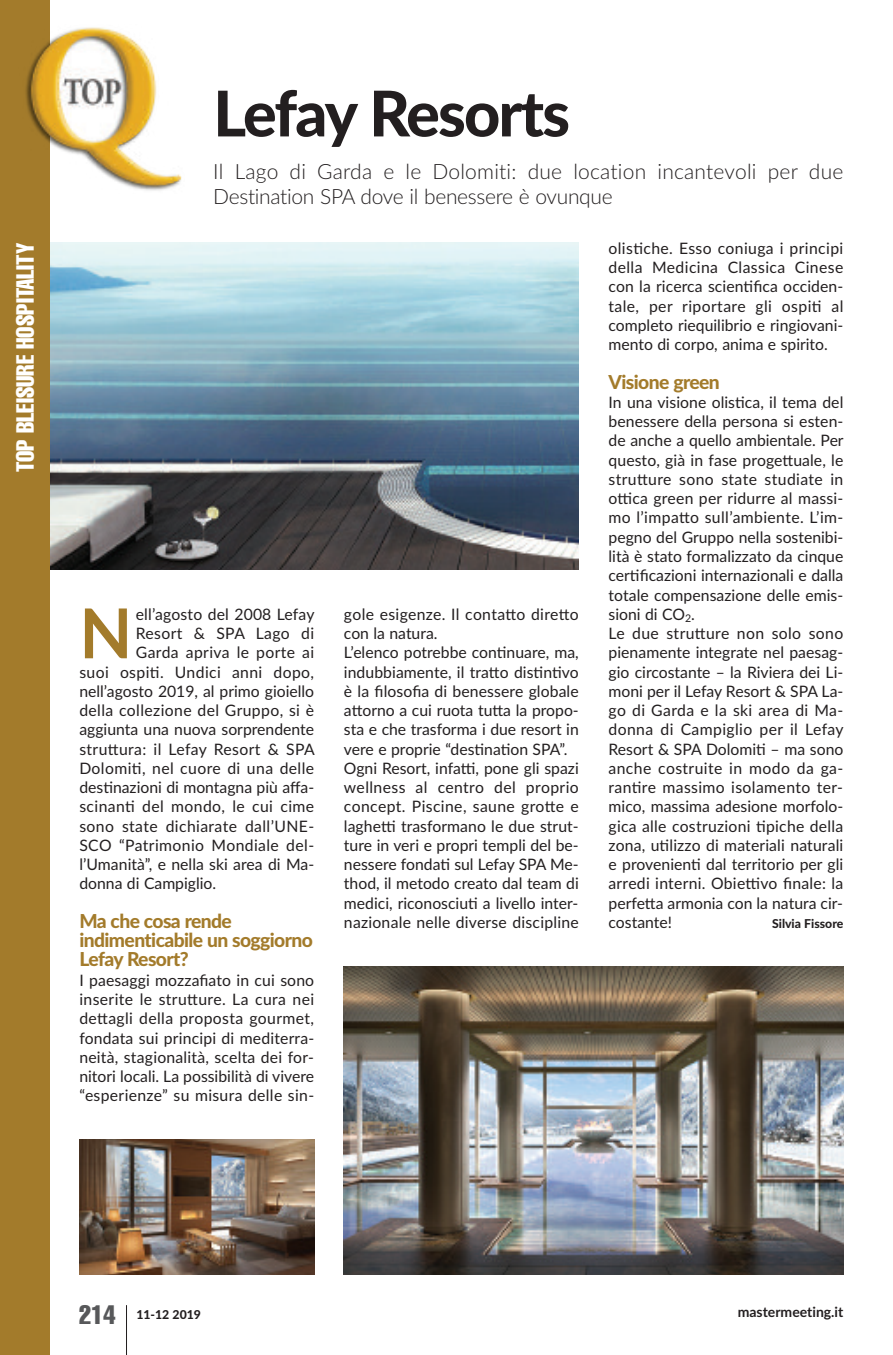
<style>
.page{position:relative;width:893px;height:1355px;background:#fff}
.page>*{position:absolute;margin:0;border:0;box-sizing:border-box;transform-origin:0 0}
.t1{font:700 68.77px "Lato";color:#a37b2b}
.t2{font:800 63px "Lato";letter-spacing:-.03em;color:#231f20}
.t3{font:extra-condensed 26.25px "Helvetica";color:#57585a}
.t4{font:extra-condensed 24.5px "Helvetica";color:#fff}
.t5{font:300 21px/24.5px "Lato";letter-spacing:.005em;color:#231f20}
.t6{font:800 19.25px/19.2px "Lato";letter-spacing:-.03em;color:#a37b2b}
.t7{font:15.75px/19.2px "Lato";letter-spacing:.005em;color:#231f20}
.t8{font:15.75px "Lato";letter-spacing:.025em;color:#231f20}
.t9{font:700 14px "Lato";color:#231f20}
.t10{font:800 12.25px "Lato";color:#231f20}
</style>
<div class="page">
<img style="left:50px;top:242px;width:529px;height:327px">
<hr style="left:126px;top:1305px;width:1px;height:49px;background:#231f20">
<div style="left:0;top:0;width:50px;height:1354px;background:#a37b2b"></div>
<img style="left:25px;top:27px;width:157px;height:164px">
<img style="left:344px;top:966px;width:499px;height:308px">
<img style="left:79px;top:1139px;width:235px;height:135px">
<h2 class="t2" style="left:213px;top:78px;width:358px">Lefay Resorts</h2>
<h3 class="t5" style="left:213px;top:160px;width:632px">Il Lago di Garda e le Dolomiti: due location incantevoli per due<br>Destination SPA dove il benessere è ovunque</h3>
<h3 class="t4" style="left:16px;top:472px;width:231px;rotate:-90deg">TOP BLEISURE HOSPITALITY</h3>
<p class="t7" style="left:609px;top:239px;width:236px;text-align:justify">olistiche. Esso coniuga i principi della Medicina Classica Cinese con la ricerca scientifica occiden&shy;tale, per riportare gli ospiti al completo riequilibrio e ringiovani&shy;mento di corpo, anima e spirito.</p>
<p class="t6" style="left:609px;top:372px;width:113px">Visione green</p>
<p class="t7" style="left:609px;top:393px;width:237px">In una visione olistica, il tema del benessere della persona si esten&shy;de anche a quello ambientale. Per questo, già in fase progettuale, le strutture sono state studiate in ottica green per ridurre al massi&shy;mo l’impatto sull’ambiente. L’im&shy;pegno del Gruppo nella sostenibi&shy;lità è stato formalizzato da cinque certificazioni internazionali e dalla totale compensazione delle emis&shy;sioni di CO<sub>2</sub>.<br>Le due strutture non solo sono pienamente integrate nel paesag&shy;gio circostante – la Riviera dei Li&shy;moni per il Lefay Resort &amp; SPA La&shy;go di Garda e la ski area di Ma&shy;donna di Campiglio per il Lefay<br>Resort &amp; SPA Dolomiti – ma sono anche costruite in modo da ga&shy;rantire massimo isolamento ter&shy;mico, massima adesione morfolo&shy;gica alle costruzioni tipiche della zona, utilizzo di materiali naturali e provenienti dal territorio per gli arredi interni. Obiettivo finale: la perfetta armonia con la natura cir&shy;costante!</p>
<h1 class="t1" style="left:79px;top:594px;width:55px">N</h1>
<p class="t7" style="left:136px;top:604px;width:180px">ell’agosto del 2008 Lefay</p>
<p class="t7" style="left:344px;top:604px;width:236px">gole esigenze. Il contatto diretto con la natura.<br>L’elenco potrebbe continuare, ma, indubbiamente, il tratto distintivo è la filosofia di benessere globale attorno a cui ruota tutta la propo&shy;sta e che trasforma i due resort in vere e proprie “destination SPA”.<br>Ogni Resort, infatti, pone gli spazi wellness al centro del proprio concept. Piscine, saune grotte e laghetti trasformano le due strut&shy;ture in veri e propri templi del be&shy;nessere fondati sul Lefay SPA Me&shy;thod, il metodo creato dal team di medici, riconosciuti a livello inter&shy;nazionale nelle diverse discipline</p>
<p class="t8" style="left:136px;top:624px;width:180px">Resort &amp; SPA Lago di</p>
<p class="t8" style="left:136px;top:643px;width:180px">Garda apriva le porte ai</p>
<p class="t8" style="left:79px;top:663px;width:236px">suoi ospiti. Undici anni dopo,</p>
<p class="t7" style="left:79px;top:681px;width:236px">nell’agosto 2019, al primo gioiello</p>
<p class="t8" style="left:79px;top:701px;width:236px">della collezione del Gruppo, si è</p>
<p class="t7" style="left:79px;top:720px;width:236px">aggiunta una nuova sorprendente</p>
<p class="t8" style="left:79px;top:740px;width:237px">struttura: il Lefay Resort &amp; SPA</p>
<p class="t8" style="left:79px;top:759px;width:236px">Dolomiti, nel cuore di una delle</p>
<p class="t7" style="left:79px;top:778px;width:236px">destinazioni di montagna più affa-</p>
<p class="t8" style="left:79px;top:797px;width:236px">scinanti del mondo, le cui cime</p>
<p class="t8" style="left:79px;top:817px;width:236px">sono state dichiarate dall’UNE-</p>
<p class="t8" style="left:79px;top:836px;width:236px">SCO “Patrimonio Mondiale del-</p>
<p class="t7" style="left:79px;top:855px;width:236px">l’Umanità”, e nella ski area di Ma-</p>
<p class="t7" style="left:79px;top:874px;width:138px">donna di Campiglio.</p>
<p class="t6" style="left:79px;top:911px;width:235px">Ma che cosa rende indimenticabile un soggiorno<br>Lefay Resort?</p>
<p class="t7" style="left:79px;top:970px;width:236px;text-align:justify">I paesaggi mozzafiato in cui sono inserite le strutture. La cura nei dettagli della proposta gourmet, fondata sui principi di mediterra&shy;neità, stagionalità, scelta dei for&shy;nitori locali. La possibilità di vivere “esperienze” su misura delle sin-</p>
<p class="t10" style="left:772px;top:916px;width:73px">Silvia Fissore</p>
<h3 class="t3" style="left:79px;top:1305px;width:38px">214</h3>
<p class="t10" style="left:136px;top:1307px;width:66px">11-12 2019</p>
<p class="t9" style="left:738px;top:1303px;width:107px">mastermeeting.it</p>
</div>
